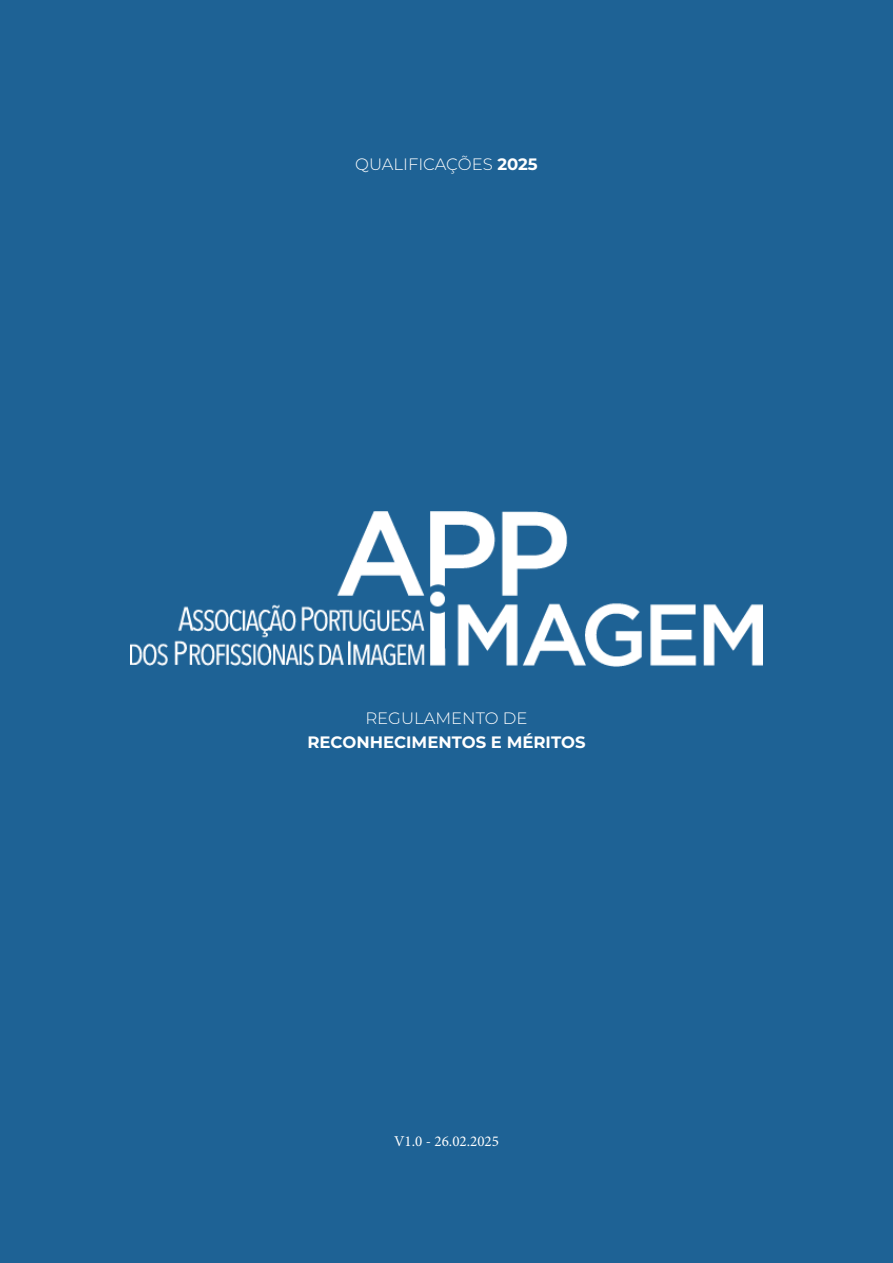
<style>
.page{position:relative;width:893px;height:1263px;background:#1e6295}
.page>*{position:absolute;margin:0;border:0;box-sizing:border-box;transform-origin:0 0}
.t1{font:300 16.5px "Montserrat";color:#fff}
.t2{font:700 16.5px "Montserrat";color:#fff}
.t3{font:15px "Minion Pro";color:#fff}
.s1{font-weight:700}
</style>
<div class="page">
<img style="left:130px;top:512px;width:633px;height:154px">
<p class="t1" style="left:355px;top:153px;width:184px">QUALIFICAÇÕES <span class="s1">2025</span></p>
<p class="t1" style="left:365px;top:707px;width:164px">REGULAMENTO DE</p>
<p class="t2" style="left:307px;top:730px;width:280px">RECONHECIMENTOS E MÉRITOS</p>
<p class="t3" style="left:394px;top:1131px;width:106px">V1.0 - 26.02.2025</p>
</div>
